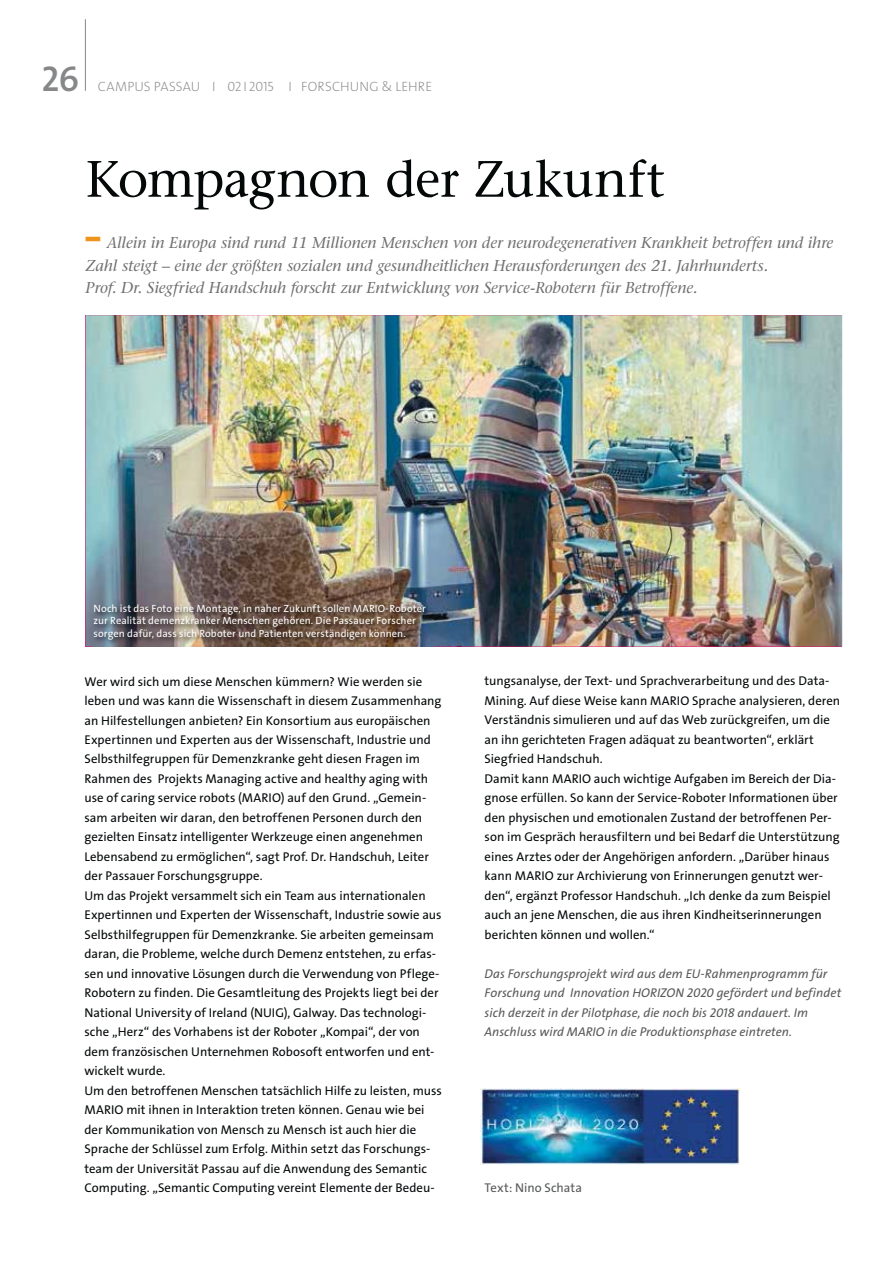
<style>
.page{position:relative;width:893px;height:1263px;background:#fff}
.page>*{position:absolute;margin:0;border:0;box-sizing:border-box;transform-origin:0 0}
.t1{font:500 51px "Stone Serif Std";letter-spacing:-.02em;color:#040809}
.t2{font:36px "The Sans LP6 Se Bld";color:#868789}
.t3{font:italic 500 15.75px/22.5px "Stone Serif Std";color:#707072}
.t4{font:13.5px "The Sans LP2 Ex Lig";letter-spacing:.005em;color:#868789}
.t5{font:12.75px/19.5px "The Sans LP5 Plain";color:#040809}
.t6{font:12.75px/19.5px "The Sans LP5 Plain IT";color:#57585a}
.t7{font:12.75px "The Sans LP5 Plain";letter-spacing:.005em;color:#57585a}
.t8{font:10.5px/12.6px "The Sans LP5 Plain";letter-spacing:.01em;color:#fff}
</style>
<div class="page">
<hr style="left:85px;top:19px;width:1px;height:72px;background:#868789">
<hr style="left:86px;top:237px;width:14px;height:4px;background:#f09420">
<img style="left:481px;top:1089px;width:259px;height:76px">
<img style="left:86px;top:315px;width:756px;height:332px">
<img style="left:92px;top:603px;width:341px;height:44px">
<h2 class="t2" style="left:41px;top:55px;width:39px">26</h2>
<p class="t4" style="left:98px;top:77px;width:336px">CAMPUS PASSAU I 02 I 2015 I FORSCHUNG &amp; LEHRE</p>
<h1 class="t1" style="left:86px;top:149px;width:581px">Kompagnon der Zukunft</h1>
<p class="t3" style="left:86px;top:232px;width:749px;text-indent:21px">Allein in Europa sind rund 11 Millionen Menschen von der neurodegenerativen Krankheit betroffen und ihre<br>Zahl steigt – eine der größten sozialen und gesundheitlichen Herausforderungen des 21. Jahrhunderts.<br>Prof. Dr. Siegfried Handschuh forscht zur Entwicklung von Service-Robotern für Betroffene.</p>
<p class="t8" style="left:94px;top:602px;width:334px">Noch ist das Foto eine Montage, in naher Zukunft sollen MARIO-Roboter zur Realität demenzkranker Menschen gehören. Die Passauer Forscher sorgen dafür, dass sich Roboter und Patienten verständigen können.</p>
<p class="t5" style="left:84px;top:672px;width:359px">Wer wird sich um diese Menschen kümmern? Wie werden sie leben und was kann die Wissenschaft in diesem Zusammenhang an Hilfestellungen anbieten? Ein Konsortium aus europäischen Expertinnen und Experten aus der Wissenschaft, Industrie und Selbsthilfegruppen für Demenzkranke geht diesen Fragen im Rahmen des Projekts Managing active and healthy aging with use of caring service robots (MARIO) auf den Grund. „Gemein&shy;sam arbeiten wir daran, den betroffenen Personen durch den gezielten Einsatz intelligenter Werkzeuge einen angenehmen Lebensabend zu ermöglichen“, sagt Prof. Dr. Handschuh, Leiter der Passauer Forschungsgruppe.<br>Um das Projekt versammelt sich ein Team aus internationalen Expertinnen und Experten der Wissenschaft, Industrie sowie aus Selbsthilfegruppen für Demenzkranke. Sie arbeiten gemeinsam daran, die Probleme, welche durch Demenz entstehen, zu erfas&shy;sen und innovative Lösungen durch die Verwendung von Pflege-Robotern zu finden. Die Gesamtleitung des Projekts liegt bei der National University of Ireland (NUIG), Galway. Das technologi&shy;sche „Herz“ des Vorhabens ist der Roboter „Kompai“, der von dem französischen Unternehmen Robosoft entworfen und ent&shy;wickelt wurde.<br>Um den betroffenen Menschen tatsächlich Hilfe zu leisten, muss MARIO mit ihnen in Interaktion treten können. Genau wie bei der Kommunikation von Mensch zu Mensch ist auch hier die Sprache der Schlüssel zum Erfolg. Mithin setzt das Forschungs&shy;team der Universität Passau auf die Anwendung des Semantic Computing. „Semantic Computing vereint Elemente der Bedeu-</p>
<p class="t5" style="left:485px;top:671px;width:357px">tungsanalyse, der Text- und Sprachverarbeitung und des Data-Mining. Auf diese Weise kann MARIO Sprache analysieren, deren Verständnis simulieren und auf das Web zurückgreifen, um die an ihn gerichteten Fragen adäquat zu beantworten“, erklärt Siegfried Handschuh.<br>Damit kann MARIO auch wichtige Aufgaben im Bereich der Dia&shy;gnose erfüllen. So kann der Service-Roboter Informationen über den physischen und emotionalen Zustand der betroffenen Per&shy;son im Gespräch herausfiltern und bei Bedarf die Unterstützung eines Arztes oder der Angehörigen anfordern. „Darüber hinaus kann MARIO zur Archivierung von Erinnerungen genutzt wer&shy;den“, ergänzt Professor Handschuh. „Ich denke da zum Beispiel auch an jene Menschen, die aus ihren Kindheitserinnerungen berichten können und wollen.“</p>
<p class="t6" style="left:485px;top:964px;width:358px">Das Forschungsprojekt wird aus dem EU-Rahmenprogramm für Forschung und Innovation HORIZON 2020 gefördert und befindet sich derzeit in der Pilotphase, die noch bis 2018 andauert. Im Anschluss wird MARIO in die Produktionsphase eintreten.</p>
<p class="t7" style="left:485px;top:1180px;width:99px">Text: Nino Schata</p>
</div>
